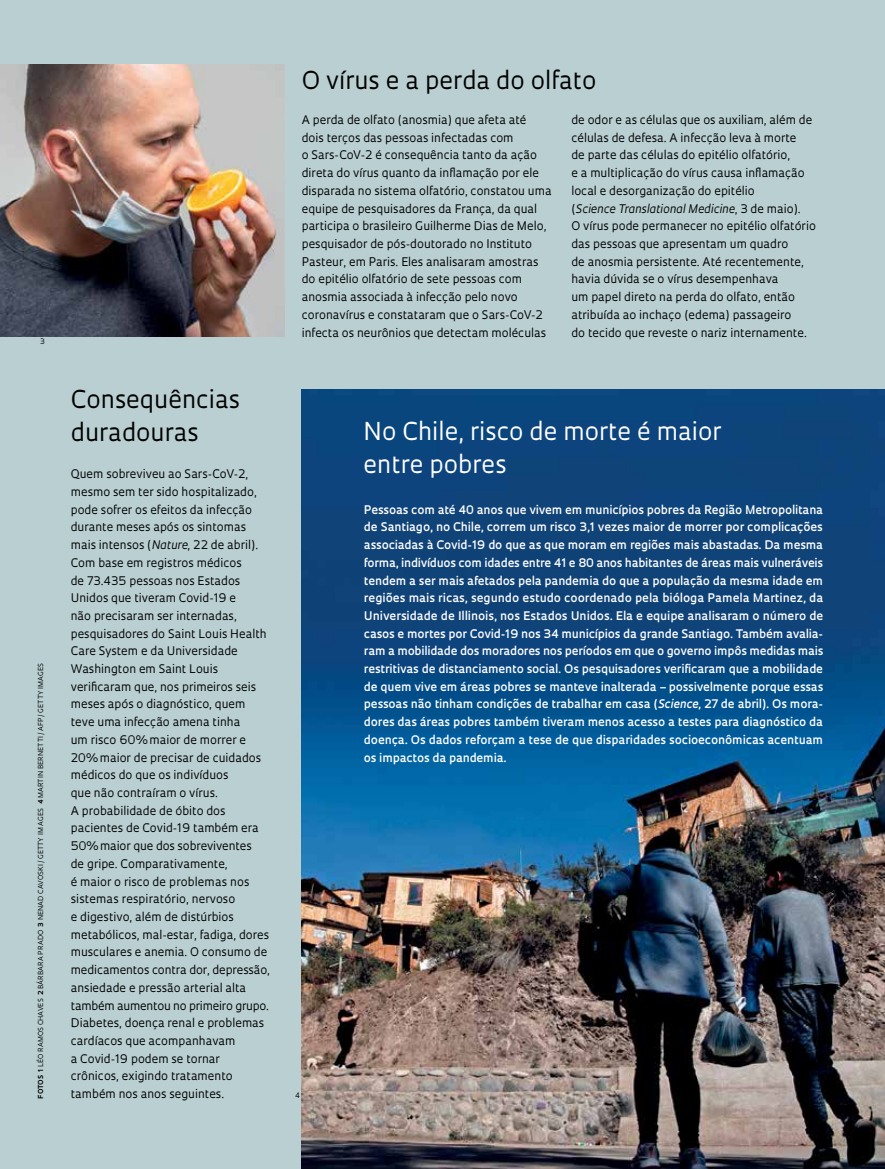
<style>
.page{position:relative;width:885px;height:1169px;background:#fff}
.page>*{position:absolute;margin:0;border:0;box-sizing:border-box;transform-origin:0 0}
.t1{font:24px/33px "Oculum";color:#000}
.t2{font:24px/33px "Oculum";color:#fff}
.t3{font:11.55px/17.7px "Oculum";color:#000}
.t4{font:600 11.55px/17.7px "Oculum";letter-spacing:.005em;color:#fff;text-align:justify}
.t5{font:7.35px "Oculum";color:#000}
.t6{font:6.75px "Oculum";letter-spacing:.015em;color:#000}
.t7{font:700 6.75px "Oculum";letter-spacing:.005em;color:#000}
.s1{font-weight:700}
.s2{font-style:italic}
</style>
<div class="page">
<div style="left:0;top:0;width:885px;height:1168px;background:#b9cfd2"></div>
<img style="left:302px;top:390px;width:583px;height:778px">
<img style="left:0;top:64px;width:284px;height:272px">
<p class="t5" style="left:40px;top:336px;width:6px">3</p>
<p class="t6" style="left:36px;top:1072px;width:410px;rotate:-90deg"><span class="s1">1</span> LÉO RAMOS CHAVES <span class="s1">2</span> BÁRBARA PRADO <span class="s1">3</span> NENAD CAVOSKI / GETTY IM AGES <span class="s1">4</span> MARTIN BERNETTI / AFP/ GETTY IMAGES</p>
<p class="t7" style="left:36px;top:1098px;width:24px;rotate:-90deg">FOTOS</p>
<h1 class="t1" style="left:71px;top:381px;width:171px">Consequências duradouras</h1>
<p class="t3" style="left:71px;top:465px;width:201px">Quem sobreviveu ao Sars-CoV-2, mesmo sem ter sido hospitalizado, pode sofrer os efeitos da infecção durante meses após os sintomas mais intensos (<span class="s2">Nature</span>, 22 de abril).<br>Com base em registros médicos<br>de 73.435 pessoas nos Estados<br>Unidos que tiveram Covid-19 e<br>não precisaram ser internadas, pesquisadores do Saint Louis Health<br>Care System e da Universidade<br>Washington em Saint Louis verificaram que, nos primeiros seis meses após o diagnóstico, quem teve uma infecção amena tinha<br>um risco 60% maior de morrer e<br>20% maior de precisar de cuidados médicos do que os indivíduos<br>que não contraíram o vírus.<br>A probabilidade de óbito dos pacientes de Covid-19 também era<br>50% maior que dos sobreviventes<br>de gripe. Comparativamente,<br>é maior o risco de problemas nos sistemas respiratório, nervoso<br>e digestivo, além de distúrbios metabólicos, mal-estar, fadiga, dores musculares e anemia. O consumo de medicamentos contra dor, depressão, ansiedade e pressão arterial alta também aumentou no primeiro grupo.<br>Diabetes, doença renal e problemas cardíacos que acompanhavam<br>a Covid-19 podem se tornar crônicos, exigindo tratamento também nos anos seguintes.</p>
<h1 class="t1" style="left:302px;top:63px;width:296px">O vírus e a perda do olfato</h1>
<p class="t3" style="left:302px;top:110px;width:251px">A perda de olfato (anosmia) que afeta até<br>dois terços das pessoas infectadas com<br>o Sars-CoV-2 é consequência tanto da ação direta do vírus quanto da inflamação por ele disparada no sistema olfatório, constatou uma equipe de pesquisadores da França, da qual participa o brasileiro Guilherme Dias de Melo, pesquisador de pós-doutorado no Instituto Pasteur, em Paris. Eles analisaram amostras do epitélio olfatório de sete pessoas com anosmia associada à infecção pelo novo coronavírus e constataram que o Sars-CoV-2 infecta os neurônios que detectam moléculas</p>
<p class="t3" style="left:571px;top:110px;width:246px">de odor e as células que os auxiliam, além de células de defesa. A infecção leva à morte<br>de parte das células do epitélio olfatório,<br>e a multiplicação do vírus causa inflamação local e desorganização do epitélio<br>(<span class="s2">Science Translational Medicine</span>, 3 de maio).<br>O vírus pode permanecer no epitélio olfatório das pessoas que apresentam um quadro<br>de anosmia persistente. Até recentemente, havia dúvida se o vírus desempenhava<br>um papel direto na perda do olfato, então atribuída ao inchaço (edema) passageiro<br>do tecido que reveste o nariz internamente.</p>
<h1 class="t2" style="left:364px;top:413px;width:360px">No Chile, risco de morte é maior entre pobres</h1>
<p class="t4" style="left:364px;top:500px;width:461px">Pessoas com até 40 anos que vivem em municípios pobres da Região Metropolitana de Santiago, no Chile, correm um risco 3,1 vezes maior de morrer por complicações associadas à Covid-19 do que as que moram em regiões mais abastadas. Da mesma forma, indivíduos com idades entre 41 e 80 anos habitantes de áreas mais vulneráveis tendem a ser mais afetados pela pandemia do que a população da mesma idade em regiões mais ricas, segundo estudo coordenado pela bióloga Pamela Martinez, da Universidade de Illinois, nos Estados Unidos. Ela e equipe analisaram o número de casos e mortes por Covid-19 nos 34 municípios da grande Santiago. Também avalia&shy;ram a mobilidade dos moradores nos períodos em que o governo impôs medidas mais restritivas de distanciamento social. Os pesquisadores verificaram que a mobilidade de quem vive em áreas pobres se manteve inalterada – possivelmente porque essas pessoas não tinham condições de trabalhar em casa (<span class="s2">Science</span>, 27 de abril). Os mora&shy;dores das áreas pobres também tiveram menos acesso a testes para diagnóstico da doença. Os dados reforçam a tese de que disparidades socioeconômicas acentuam os impactos da pandemia.</p>
<p class="t5" style="left:295px;top:1090px;width:6px">4</p>
</div>
